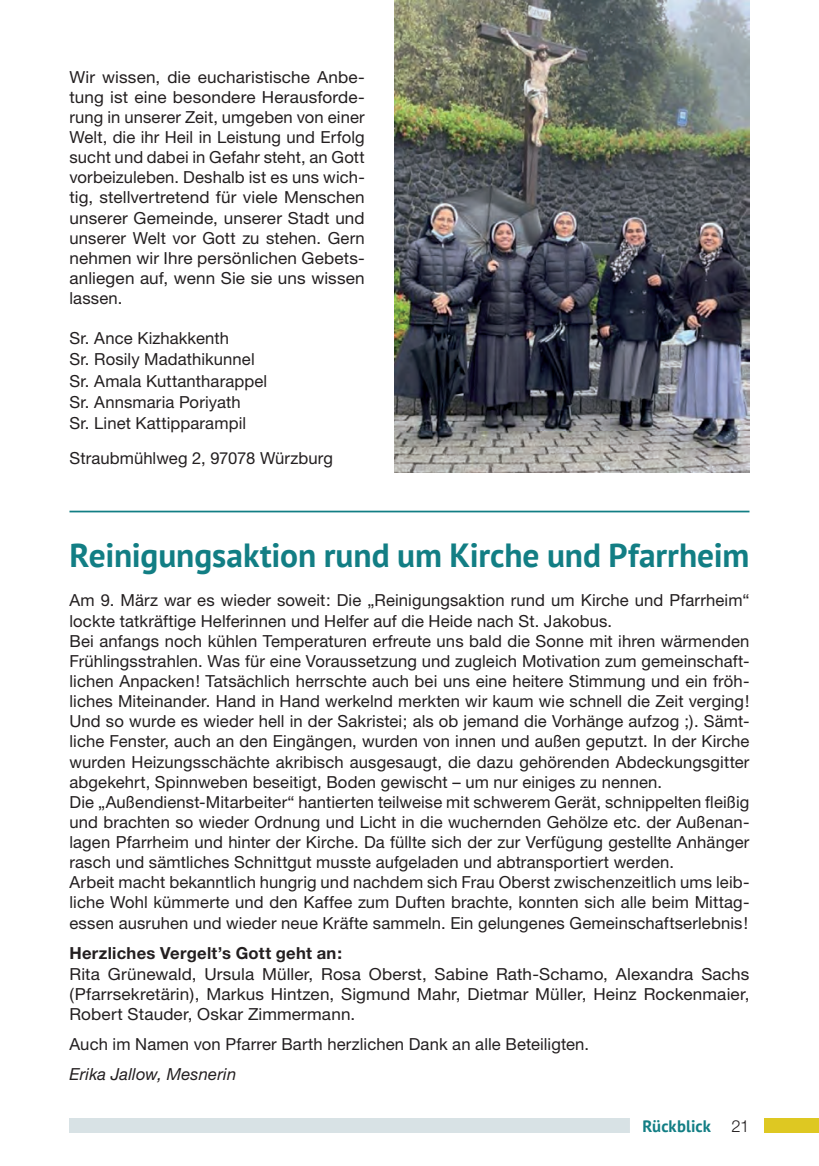
<style>
.page{position:relative;width:819px;height:1166px;background:#fff}
.page>*{position:absolute;margin:0;border:0;box-sizing:border-box;transform-origin:0 0}
.t1{font:700 33.43px "PT Sans";letter-spacing:-.005em;color:#127e84}
.t2{font:16.62px/20.1px "Helvetica Neue";letter-spacing:.005em;color:#231f20;text-align:justify}
.t3{font:700 16.62px "Helvetica Neue";letter-spacing:.015em;color:#231f20}
.t4{font:italic 16.62px "Helvetica Neue";letter-spacing:.01em;color:#231f20}
.t5{font:700 16.62px "PT Sans";letter-spacing:.01em;color:#127e84}
.s1{font-family:"Helvetica Neue";font-weight:300;color:#231f20}
</style>
<div class="page">
<div style="left:69px;top:1117px;width:642px;height:15px;background:#d8e2e5"></div>
<div style="left:764px;top:1117px;width:55px;height:15px;background:#dec822"></div>
<div style="left:630px;top:1115px;width:81px;height:35px;background:#fff"></div>
<img style="left:394px;top:0;width:355px;height:473px">
<hr style="left:69px;top:511px;width:680px;height:1px;background:#127e84">
<p class="t2" style="left:69px;top:66px;width:297px">Wir wissen, die eucharistische Anbe&shy;tung ist eine besondere Herausforde&shy;rung in unserer Zeit, umgeben von einer Welt, die ihr Heil in Leistung und Erfolg sucht und dabei in Gefahr steht, an Gott vorbeizuleben. Deshalb ist es uns wich&shy;tig, stellvertretend für viele Menschen unserer Gemeinde, unserer Stadt und unserer Welt vor Gott zu stehen. Gern nehmen wir Ihre persönlichen Gebets&shy;anliegen auf, wenn Sie sie uns wissen lassen.</p>
<p class="t2" style="left:69px;top:327px;width:199px;line-height:21.3px;text-align:left">Sr. Ance Kizhakkenth<br>Sr. Rosily Madathikunnel<br>Sr. Amala Kuttantharappel<br>Sr. Annsmaria Poriyath<br>Sr. Linet Kattipparampil</p>
<p class="t2" style="left:69px;top:448px;width:265px">Straubmühlweg 2, 97078 Würzburg</p>
<h1 class="t1" style="left:69px;top:532px;width:681px">Reinigungsaktion rund um Kirche und Pfarrheim</h1>
<p class="t2" style="left:69px;top:590px;width:681px;text-align:left">Am 9. März war es wieder soweit: Die „Reinigungsaktion rund um Kirche und Pfarrheim“ lockte tatkräftige Helferinnen und Helfer auf die Heide nach St. Jakobus.<br>Bei anfangs noch kühlen Temperaturen erfreute uns bald die Sonne mit ihren wärmenden Frühlingsstrahlen. Was für eine Voraussetzung und zugleich Motivation zum gemeinschaft&shy;lichen Anpacken! Tatsächlich herrschte auch bei uns eine heitere Stimmung und ein fröh&shy;liches Miteinander. Hand in Hand werkelnd merkten wir kaum wie schnell die Zeit verging!<br>Und so wurde es wieder hell in der Sakristei; als ob jemand die Vorhänge aufzog ;). Sämt&shy;liche Fenster, auch an den Eingängen, wurden von innen und außen geputzt. In der Kirche wurden Heizungsschächte akribisch ausgesaugt, die dazu gehörenden Abdeckungsgitter abgekehrt, Spinnweben beseitigt, Boden gewischt – um nur einiges zu nennen.<br>Die „Außendienst-Mitarbeiter“ hantierten teilweise mit schwerem Gerät, schnippelten fleißig und brachten so wieder Ordnung und Licht in die wuchernden Gehölze etc. der Außenan&shy;lagen Pfarrheim und hinter der Kirche. Da füllte sich der zur Verfügung gestellte Anhänger rasch und sämtliches Schnittgut musste aufgeladen und abtransportiert werden.<br>Arbeit macht bekanntlich hungrig und nachdem sich Frau Oberst zwischenzeitlich ums leib&shy;liche Wohl kümmerte und den Kaffee zum Duften brachte, konnten sich alle beim Mittag&shy;essen ausruhen und wieder neue Kräfte sammeln. Ein gelungenes Gemeinschaftserlebnis!</p>
<p class="t3" style="left:69px;top:942px;width:274px">Herzliches Vergelt’s Gott geht an:</p>
<p class="t2" style="left:69px;top:963px;width:681px">Rita Grünewald, Ursula Müller, Rosa Oberst, Sabine Rath-Schamo, Alexandra Sachs (Pfarrsekretärin), Markus Hintzen, Sigmund Mahr, Dietmar Müller, Heinz Rockenmaier, Robert Stauder, Oskar Zimmermann.</p>
<p class="t2" style="left:69px;top:1034px;width:521px">Auch im Namen von Pfarrer Barth herzlichen Dank an alle Beteiligten.</p>
<p class="t4" style="left:69px;top:1064px;width:168px">Erika Jallow, Mesnerin</p>
<p class="t5" style="left:642px;top:1114px;width:109px">Rückblick <span class="s1">21</span></p>
</div>
